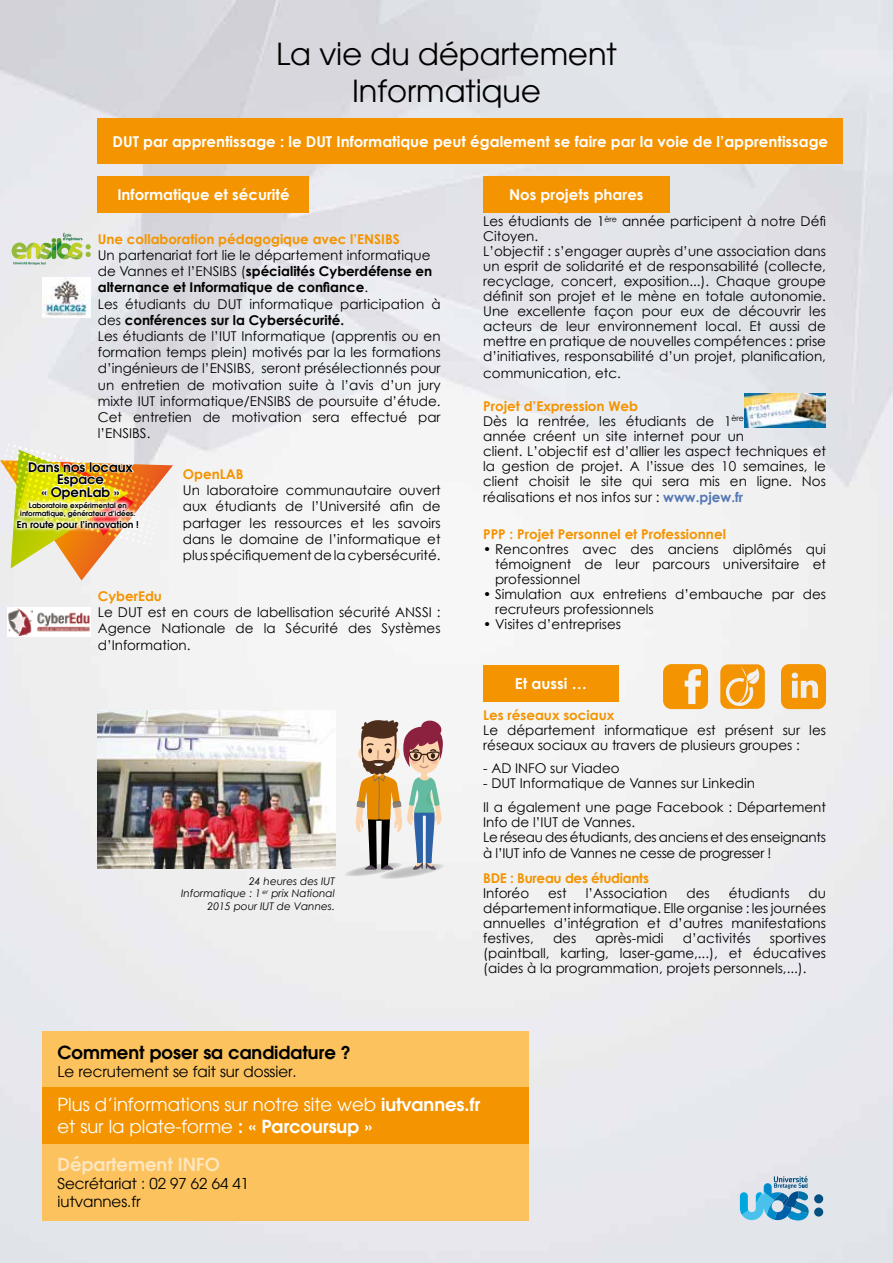
<style>
.page{position:relative;width:893px;height:1263px;background:#fff}
.page>*{position:absolute;margin:0;border:0;box-sizing:border-box;transform-origin:0 0}
.t1{font:30.45px/36.5px "Avant Garde";color:#000;text-align:center}
.t2{font:18px/21.6px "Avant Garde";color:#fff}
.t3{font:600 18px "Avant Garde";color:#000}
.t4{font:600 18px "Avant Garde";color:#fee6be}
.t5{font:700 15.15px "Century Gothic";color:#fff}
.t6{font:700 15px "Century Gothic";color:#fff}
.t7{font:15px/18px "Avant Garde";color:#000}
.t8{font:13.5px/16.2px "Century Gothic";color:#000}
.t9{font:700 13.5px "Century Gothic";color:#f39400}
.t10{font:13.5px/15.6px "Century Gothic";letter-spacing:-.02em;color:#000}
.t11{font:700 13.5px "Century Gothic";letter-spacing:-.02em;color:#f39400}
.t12{font:600 13.2px/12.5px "Avant Garde";color:#000;text-align:center}
.t13{font:italic 10.5px/12.6px "Century Gothic";color:#000;text-align:right}
.t14{font:600 9.45px "Avant Garde";color:#000}
.t15{font:600 7.05px/8.6px "Avant Garde";color:#000;text-align:center}
.s1{font-weight:700}
.s2{font-weight:700;color:#f39400}
.s3{font-weight:700;color:#5477b5}
.s4{font-weight:600}
</style>
<div class="page">
<img style="left:0;top:0;width:893px;height:1263px">
<div style="left:43px;top:1030px;width:486px;height:190px;background:#fbc25d"></div>
<div style="left:43px;top:1088px;width:486px;height:56px;background:#f39400"></div>
<div style="left:98px;top:119px;width:745px;height:45px;background:#f39400"></div>
<div style="left:98px;top:176px;width:211px;height:37px;background:#f39400"></div>
<div style="left:483px;top:176px;width:186px;height:37px;background:#f39400"></div>
<div style="left:483px;top:665px;width:136px;height:37px;background:#f39400"></div>
<img style="left:744px;top:394px;width:81px;height:34px">
<svg style="left:12px;top:232px;width:79px;height:33px;background:#c4d5a7"></svg>
<div style="left:814px;top:1194px;width:9px;height:9px;background:#024f80;border-radius:50%"></div>
<div style="left:814px;top:1207px;width:9px;height:9px;background:#024f80;border-radius:50%"></div>
<svg style="left:740px;top:1176px;width:69px;height:44px;background:#77b4d3"></svg>
<img style="left:98px;top:710px;width:237px;height:159px">
<svg style="left:663px;top:664px;width:45px;height:45px"></svg>
<svg style="left:781px;top:664px;width:45px;height:45px;background:#f1a52e"></svg>
<svg style="left:720px;top:664px;width:45px;height:45px;background:#f2aa3a"></svg>
<img style="left:42px;top:278px;width:49px;height:39px">
<svg style="left:0;top:443px;width:173px;height:137px"></svg>
<img style="left:13px;top:497px;width:130px;height:37px">
<img style="left:7px;top:607px;width:84px;height:30px">
<svg style="left:344px;top:719px;width:100px;height:160px"></svg>
<h1 class="t1" style="left:276px;top:36px;width:342px">La vie du département<br>Informatique</h1>
<p class="t6" style="left:113px;top:132px;width:717px">DUT par apprentissage : le DUT Informatique peut également se faire par la voie de l’apprentissage</p>
<p class="t6" style="left:117px;top:185px;width:174px">Informatique et sécurité</p>
<p class="t6" style="left:509px;top:185px;width:136px">Nos projets phares</p>
<p class="t9" style="left:98px;top:230px;width:304px">Une collaboration pédagogique avec l’ENSIBS</p>
<p class="t8" style="left:98px;top:247px;width:344px">Un partenariat fort lie le département informatique de Vannes et l’ENSIBS (<span class="s1">spécialités Cyberdéfense en alternance et Informatique de confiance</span>.<br>Les étudiants du DUT informatique participation à des <span class="s1">conférences sur la Cybersécurité.<br></span>Les étudiants de l’IUT Informatique (apprentis ou en formation temps plein) motivés par la les formations d’ingénieurs de l’ENSIBS, seront présélectionnés pour un entretien de motivation suite à l’avis d’un jury mixte IUT informatique/ENSIBS de poursuite d’étude.<br>Cet entretien de motivation sera effectué par l’ENSIBS.</p>
<p class="t9" style="left:183px;top:466px;width:62px">OpenLAB</p>
<p class="t8" style="left:183px;top:482px;width:259px;text-align:justify">Un laboratoire communautaire ouvert aux étudiants de l’Université afin de partager les ressources et les savoirs dans le domaine de l’informatique et plus spécifiquement de la cybersécurité.</p>
<p class="t9" style="left:98px;top:588px;width:66px">CyberEdu</p>
<p class="t8" style="left:98px;top:604px;width:344px;text-align:justify">Le DUT est en cours de labellisation sécurité ANSSI :<br>Agence Nationale de la Sécurité des Systèmes d’Information.</p>
<p class="t12" style="left:28px;top:460px;width:106px">Dans nos locaux<br>Espace<br>« OpenLab »</p>
<p class="t15" style="left:20px;top:501px;width:117px">Laboratoire expérimental en informatique, générateur d’idées.</p>
<p class="t14" style="left:17px;top:518px;width:123px">En route pour l’innovation !</p>
<p class="t13" style="left:181px;top:874px;width:155px">24 heures des IUT<br>Informatique : 1 <sup>er</sup> prix National<br>2015 pour IUT de Vannes.</p>
<h2 class="t3" style="left:58px;top:1040px;width:295px">Comment poser sa candidature ?</h2>
<p class="t7" style="left:58px;top:1062px;width:241px">Le recrutement se fait sur dossier.</p>
<p class="t8" style="left:483px;top:214px;width:344px;line-height:15.1px">Les étudiants de 1<sup>ère</sup> année participent à notre Défi Citoyen.<br>L’objectif : s’engager auprès d’une association dans un esprit de solidarité et de responsabilité (collecte, recyclage, concert, exposition...). Chaque groupe définit son projet et le mène en totale autonomie.<br>Une excellente façon pour eux de découvrir les acteurs de leur environnement local. Et aussi de mettre en pratique de nouvelles compétences : prise d’initiatives, responsabilité d’un projet, planification, communication, etc.</p>
<p class="t8" style="left:483px;top:398px;width:344px;line-height:15.1px"><span class="s2">Projet d’Expression Web<br></span>Dès la rentrée, les étudiants de 1<sup>ère<br></sup>année créent un site internet pour un<br>client. L’objectif est d’allier les aspect techniques et la gestion de projet. A l’issue des 10 semaines, le client choisit le site qui sera mis en ligne. Nos réalisations et nos infos sur : <span class="s3">www.pjew.fr</span></p>
<p class="t9" style="left:483px;top:526px;width:244px">PPP : Projet Personnel et Professionnel</p>
<p class="t8" style="left:495px;top:542px;width:332px;line-height:15px;text-align:justify;text-indent:-12px">• Rencontres avec des anciens diplômés qui témoignent de leur parcours universitaire et professionnel</p>
<p class="t8" style="left:495px;top:587px;width:332px;line-height:15px;text-indent:-12px">• Simulation aux entretiens d’embauche par des recruteurs professionnels</p>
<p class="t8" style="left:483px;top:616px;width:140px">• Visites d’entreprises</p>
<p class="t5" style="left:515px;top:674px;width:74px">Et aussi …</p>
<p class="t9" style="left:483px;top:706px;width:133px">Les réseaux sociaux</p>
<p class="t8" style="left:483px;top:722px;width:344px;line-height:15px">Le département informatique est présent sur les réseaux sociaux au travers de plusieurs groupes :</p>
<p class="t8" style="left:483px;top:760px;width:138px">- AD INFO sur Viadeo</p>
<p class="t8" style="left:483px;top:771px;width:344px;line-height:23.5px">- DUT Informatique de Vannes sur Linkedin<br>Il a également une page Facebook : Département</p>
<p class="t10" style="left:483px;top:814px;width:344px">Info de l’IUT de Vannes.<br>Le réseau des étudiants, des anciens et des enseignants à l’IUT info de Vannes ne cesse de progresser !</p>
<p class="t11" style="left:483px;top:869px;width:167px">BDE : Bureau des étudiants</p>
<p class="t8" style="left:483px;top:884px;width:48px">Inforéo</p>
<p class="t8" style="left:548px;top:884px;width:20px">est</p>
<p class="t8" style="left:586px;top:884px;width:83px">l’Association</p>
<p class="t8" style="left:686px;top:884px;width:25px">des</p>
<p class="t8" style="left:729px;top:884px;width:62px">étudiants</p>
<p class="t8" style="left:483px;top:885px;width:344px;line-height:15px;text-align:justify;text-indent:325px">du département informatique. Elle organise : les journées annuelles d’intégration et d’autres manifestations festives,</p>
<p class="t8" style="left:553px;top:929px;width:25px">des</p>
<p class="t8" style="left:595px;top:929px;width:70px">après-midi</p>
<p class="t8" style="left:683px;top:929px;width:69px">d’activités</p>
<p class="t8" style="left:483px;top:930px;width:344px;line-height:15px;text-align:justify;text-indent:287px">sportives (paintball, karting, laser-game,...), et éducatives (aides à la programmation, projets personnels,...).</p>
<h2 class="t2" style="left:58px;top:1094px;width:424px">Plus d’informations sur notre site web <span class="s4">iutvannes.fr </span>et sur la plate-forme <span class="s4">: « Parcoursup »</span></h2>
<h2 class="t4" style="left:58px;top:1152px;width:164px">Département INFO</h2>
<p class="t7" style="left:58px;top:1174px;width:193px">Secrétariat : 02 97 62 64 41 iutvannes.fr</p>
</div>
